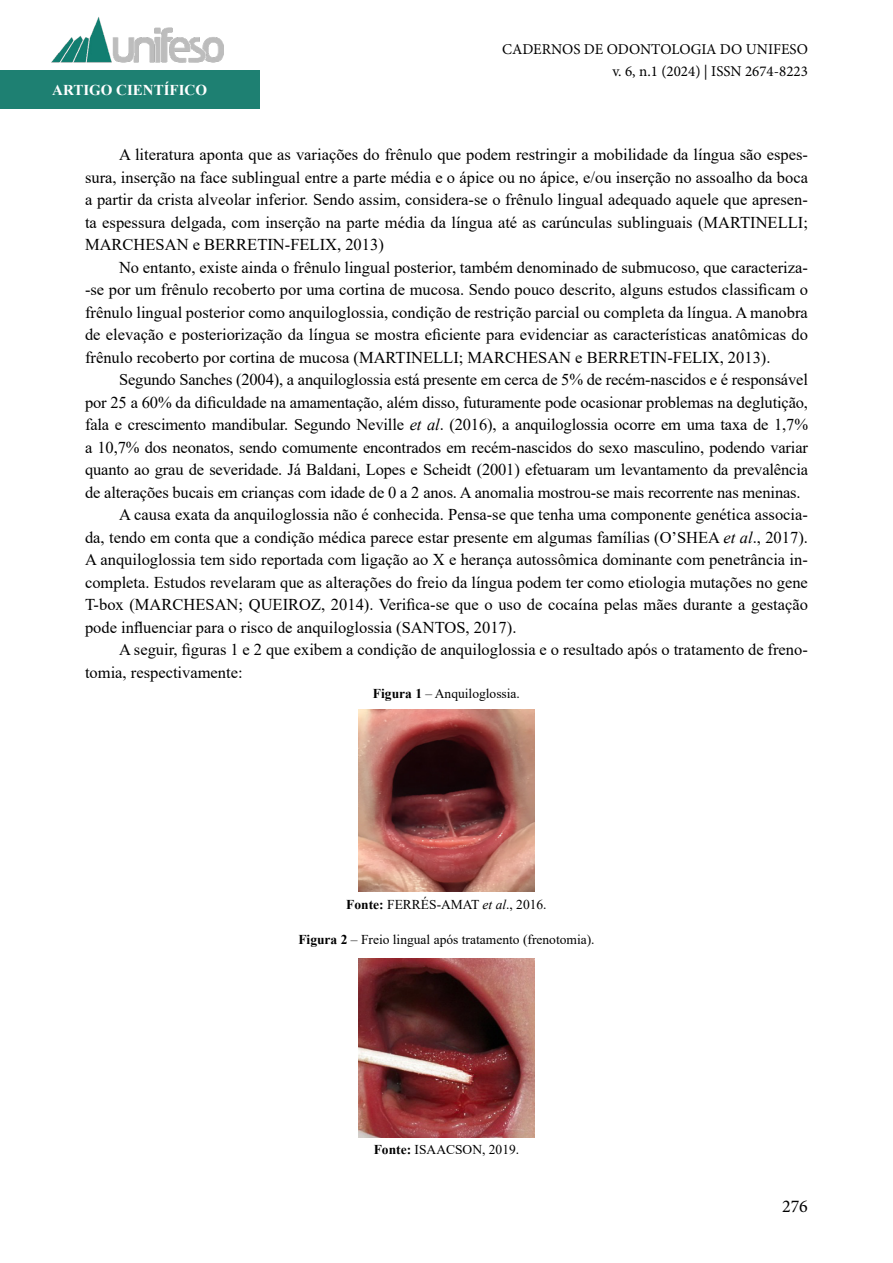
<style>
.page{position:relative;width:893px;height:1263px;background:#fff}
.page>*{position:absolute;margin:0;border:0;box-sizing:border-box;transform-origin:0 0}
.t1{font:18px "Minion Pro";color:#000}
.t2{font:16.5px/22.5px "Times New Roman";color:#000;text-align:justify}
.t3{font:15px/22.5px "Minion Pro";color:#000;text-align:right}
.t4{font:700 15px "Times New Roman";color:#fff}
.t5{font:13.5px "Times New Roman";color:#000}
.s1{font-style:italic}
.s2{font-weight:700}
</style>
<div class="page">
<div style="left:0;top:71px;width:259px;height:38px;background:#1e8072"></div>
<img style="left:51px;top:17px;width:173px;height:54px">
<img style="left:359px;top:709px;width:175px;height:183px">
<img style="left:359px;top:958px;width:175px;height:179px">
<p class="t4" style="left:52px;top:79px;width:156px">ARTIGO CIENTÍFICO</p>
<p class="t3" style="left:502px;top:38px;width:307px">CADERNOS DE ODONTOLOGIA DO UNIFESO v. 6, n.1 (2024) | ISSN 2674-8223</p>
<p class="t2" style="left:85px;top:143px;width:724px;text-indent:34px">A literatura aponta que as variações do frênulo que podem restringir a mobilidade da língua são espes&shy;sura, inserção na face sublingual entre a parte média e o ápice ou no ápice, e/ou inserção no assoalho da boca a partir da crista alveolar inferior. Sendo assim, considera-se o frênulo lingual adequado aquele que apresen&shy;ta espessura delgada, com inserção na parte média da língua até as carúnculas sublinguais (MARTINELLI; MARCHESAN e BERRETIN-FELIX, 2013)</p>
<p class="t2" style="left:85px;top:255px;width:724px;text-indent:34px">No entanto, existe ainda o frênulo lingual posterior, também denominado de submucoso, que caracteriza--se por um frênulo recoberto por uma cortina de mucosa. Sendo pouco descrito, alguns estudos classificam o frênulo lingual posterior como anquiloglossia, condição de restrição parcial ou completa da língua. A manobra de elevação e posteriorização da língua se mostra eficiente para evidenciar as características anatômicas do frênulo recoberto por cortina de mucosa (MARTINELLI; MARCHESAN e BERRETIN-FELIX, 2013).</p>
<p class="t2" style="left:119px;top:368px;width:690px">Segundo Sanches (2004), a anquiloglossia está presente em cerca de 5% de recém-nascidos e é responsável</p>
<p class="t2" style="left:85px;top:391px;width:724px">por 25 a 60% da dificuldade na amamentação, além disso, futuramente pode ocasionar problemas na deglutição,</p>
<p class="t2" style="left:85px;top:413px;width:724px">fala e crescimento mandibular. Segundo Neville <span class="s1">et al</span>. (2016), a anquiloglossia ocorre em uma taxa de 1,7%</p>
<p class="t2" style="left:85px;top:436px;width:724px">a 10,7% dos neonatos, sendo comumente encontrados em recém-nascidos do sexo masculino, podendo variar</p>
<p class="t2" style="left:85px;top:458px;width:724px">quanto ao grau de severidade. Já Baldani, Lopes e Scheidt (2001) efetuaram um levantamento da prevalência</p>
<p class="t2" style="left:85px;top:481px;width:717px">de alterações bucais em crianças com idade de 0 a 2 anos. A anomalia mostrou-se mais recorrente nas meninas.</p>
<p class="t2" style="left:119px;top:503px;width:690px">A causa exata da anquiloglossia não é conhecida. Pensa-se que tenha uma componente genética associa-</p>
<p class="t2" style="left:85px;top:526px;width:724px">da, tendo em conta que a condição médica parece estar presente em algumas famílias (O’SHEA <span class="s1">et al</span>., 2017).</p>
<p class="t2" style="left:85px;top:548px;width:724px">A anquiloglossia tem sido reportada com ligação ao X e herança autossômica dominante com penetrância in-</p>
<p class="t2" style="left:85px;top:571px;width:724px">completa. Estudos revelaram que as alterações do freio da língua podem ter como etiologia mutações no gene</p>
<p class="t2" style="left:85px;top:593px;width:724px">T-box (MARCHESAN; QUEIROZ, 2014). Verifica-se que o uso de cocaína pelas mães durante a gestação</p>
<p class="t2" style="left:85px;top:616px;width:433px">pode influenciar para o risco de anquiloglossia (SANTOS, 2017).</p>
<p class="t2" style="left:119px;top:638px;width:690px">A seguir, figuras 1 e 2 que exibem a condição de anquiloglossia e o resultado após o tratamento de freno-</p>
<p class="t2" style="left:85px;top:661px;width:159px">tomia, respectivamente:</p>
<p class="t5" style="left:373px;top:684px;width:149px"><span class="s2">Figura 1</span> – Anquiloglossia.</p>
<p class="t5" style="left:346px;top:895px;width:202px"><span class="s2">Fonte:</span> FERRÉS-AMAT <span class="s1">et al</span>., 2016.</p>
<p class="t5" style="left:298px;top:930px;width:298px"><span class="s2">Figura 2</span> – Freio lingual após tratamento (frenotomia).</p>
<p class="t5" style="left:374px;top:1140px;width:147px"><span class="s2">Fonte:</span> ISAACSON, 2019.</p>
<p class="t1" style="left:782px;top:1194px;width:27px">276</p>
</div>
